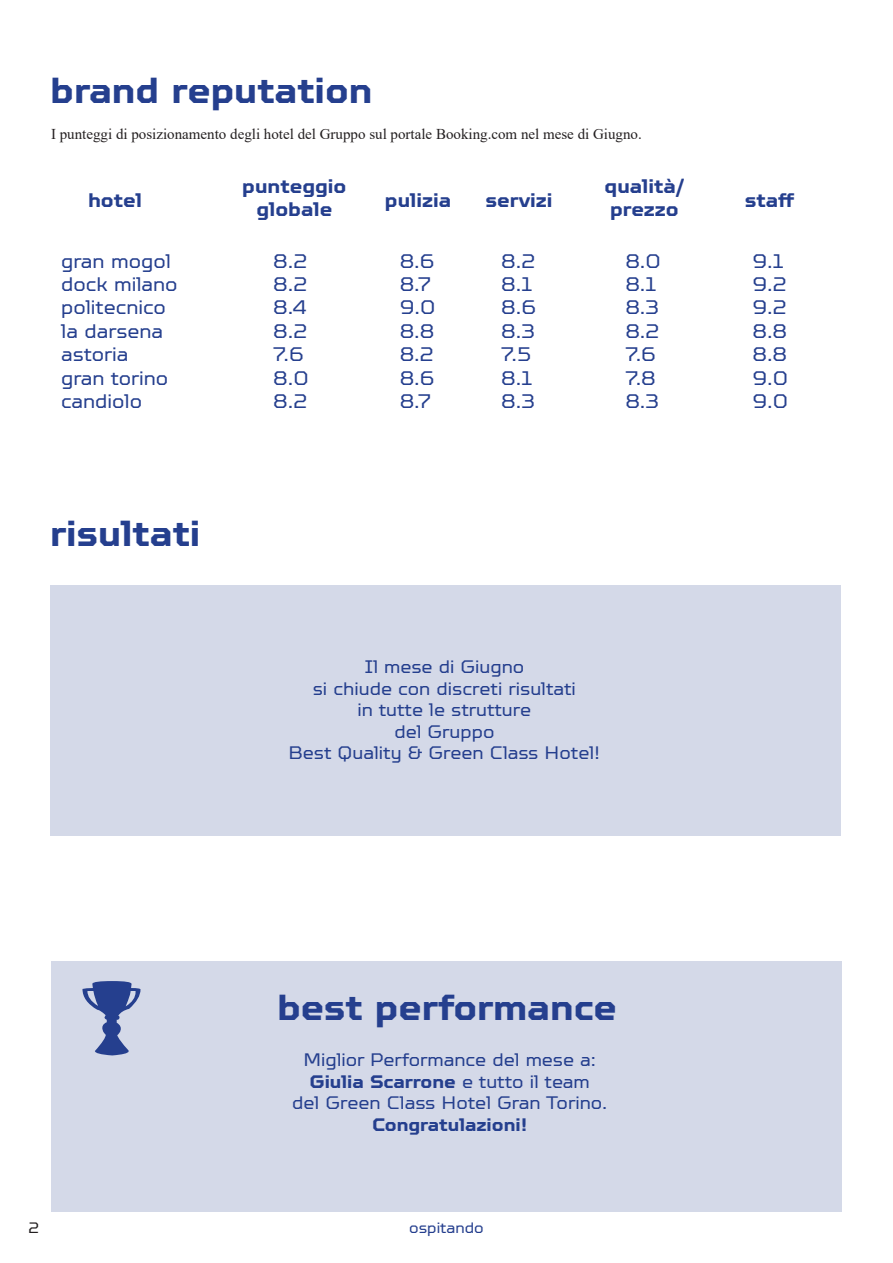
<style>
.page{position:relative;width:893px;height:1263px;background:#fff}
.page>*{position:absolute;margin:0;border:0;box-sizing:border-box;transform-origin:0 0}
.t1{font:700 36px "TT Octosquares Trl";color:#253f8e}
.t2{font:19.5px "TT Octosquares Trl";color:#253f8e}
.t3{font:700 19.5px "TT Octosquares Trl";color:#253f8e}
.t4{font:18px "TT Octosquares Trl";color:#253f8e}
.t5{font:700 18px "TT Octosquares Trl";color:#253f8e}
.t6{font:15px "Times New Roman";color:#231f20}
.t7{font:15px "TT Octosquares Trl";color:#253f8e}
.t8{font:15px "TT Octosquares Trl";color:#231f20}
.s1{font-weight:400}
</style>
<div class="page">
<div style="left:51px;top:962px;width:791px;height:250px;background:#d4d9e8"></div>
<svg style="left:82px;top:981px;width:58px;height:74px"></svg>
<div style="left:50px;top:585px;width:791px;height:251px;background:#d4d9e8"></div>
<p class="t1" style="left:50px;top:69px;width:324px">brand reputation</p>
<p class="t6" style="left:51px;top:123px;width:592px">I punteggi di posizionamento degli hotel del Gruppo sul portale Booking.com nel mese di Giugno.</p>
<p class="t3" style="left:88px;top:189px;width:55px">hotel</p>
<p class="t2" style="left:61px;top:249px;width:111px">gran mogol</p>
<p class="t2" style="left:61px;top:273px;width:118px">dock milano</p>
<p class="t2" style="left:61px;top:296px;width:106px">politecnico</p>
<p class="t2" style="left:61px;top:320px;width:103px">la darsena</p>
<p class="t2" style="left:61px;top:343px;width:69px">astoria</p>
<p class="t2" style="left:61px;top:366px;width:109px">gran torino</p>
<p class="t2" style="left:61px;top:390px;width:82px">candiolo</p>
<p class="t1" style="left:50px;top:511px;width:152px">risultati</p>
<p class="t3" style="left:242px;top:174px;width:106px">punteggio</p>
<p class="t3" style="left:256px;top:198px;width:77px">globale</p>
<p class="t2" style="left:273px;top:249px;width:35px">8.2</p>
<p class="t2" style="left:273px;top:273px;width:35px">8.2</p>
<p class="t2" style="left:273px;top:296px;width:35px">8.4</p>
<p class="t2" style="left:273px;top:320px;width:35px">8.2</p>
<p class="t2" style="left:273px;top:343px;width:32px">7.6</p>
<p class="t2" style="left:273px;top:366px;width:37px">8.0</p>
<p class="t2" style="left:273px;top:390px;width:35px">8.2</p>
<p class="t3" style="left:385px;top:189px;width:68px">pulizia</p>
<p class="t3" style="left:485px;top:189px;width:69px">servizi</p>
<p class="t2" style="left:400px;top:249px;width:37px">8.6</p>
<p class="t2" style="left:400px;top:273px;width:33px">8.7</p>
<p class="t2" style="left:400px;top:296px;width:37px">9.0</p>
<p class="t2" style="left:400px;top:320px;width:36px">8.8</p>
<p class="t2" style="left:400px;top:343px;width:35px">8.2</p>
<p class="t2" style="left:400px;top:366px;width:37px">8.6</p>
<p class="t2" style="left:400px;top:390px;width:33px">8.7</p>
<p class="t2" style="left:501px;top:249px;width:35px">8.2</p>
<p class="t2" style="left:501px;top:273px;width:32px">8.1</p>
<p class="t2" style="left:501px;top:296px;width:37px">8.6</p>
<p class="t2" style="left:501px;top:320px;width:35px">8.3</p>
<p class="t2" style="left:501px;top:343px;width:32px">7.5</p>
<p class="t2" style="left:501px;top:366px;width:32px">8.1</p>
<p class="t2" style="left:501px;top:390px;width:35px">8.3</p>
<p class="t3" style="left:605px;top:174px;width:81px">qualità/</p>
<p class="t3" style="left:610px;top:198px;width:70px">prezzo</p>
<p class="t2" style="left:625px;top:249px;width:37px">8.0</p>
<p class="t2" style="left:625px;top:273px;width:32px">8.1</p>
<p class="t2" style="left:625px;top:296px;width:35px">8.3</p>
<p class="t2" style="left:625px;top:320px;width:35px">8.2</p>
<p class="t2" style="left:625px;top:343px;width:32px">7.6</p>
<p class="t2" style="left:625px;top:366px;width:32px">7.8</p>
<p class="t2" style="left:625px;top:390px;width:35px">8.3</p>
<p class="t4" style="left:364px;top:656px;width:161px">Il mese di Giugno</p>
<p class="t4" style="left:313px;top:678px;width:265px">si chiude con discreti risultati</p>
<p class="t4" style="left:357px;top:699px;width:175px">in tutte le strutture</p>
<p class="t4" style="left:394px;top:721px;width:102px">del Gruppo</p>
<p class="t4" style="left:289px;top:742px;width:313px">Best Quality &amp; Green Class Hotel!</p>
<p class="t3" style="left:745px;top:189px;width:51px">staff</p>
<p class="t2" style="left:752px;top:249px;width:33px">9.1</p>
<p class="t2" style="left:752px;top:273px;width:36px">9.2</p>
<p class="t2" style="left:752px;top:296px;width:36px">9.2</p>
<p class="t2" style="left:752px;top:320px;width:36px">8.8</p>
<p class="t2" style="left:752px;top:343px;width:36px">8.8</p>
<p class="t2" style="left:752px;top:366px;width:37px">9.0</p>
<p class="t2" style="left:752px;top:390px;width:37px">9.0</p>
<p class="t1" style="left:277px;top:986px;width:341px">best performance</p>
<p class="t4" style="left:303px;top:1049px;width:294px">Miglior Performance del mese a:</p>
<p class="t5" style="left:310px;top:1070px;width:282px">Giulia Scarrone <span class="s1">e tutto il team</span></p>
<p class="t4" style="left:292px;top:1092px;width:317px">del Green Class Hotel Gran Torino.</p>
<p class="t5" style="left:372px;top:1114px;width:157px">Congratulazioni!</p>
<p class="t8" style="left:28px;top:1219px;width:12px">2</p>
<p class="t7" style="left:409px;top:1219px;width:76px">ospitando</p>
</div>
